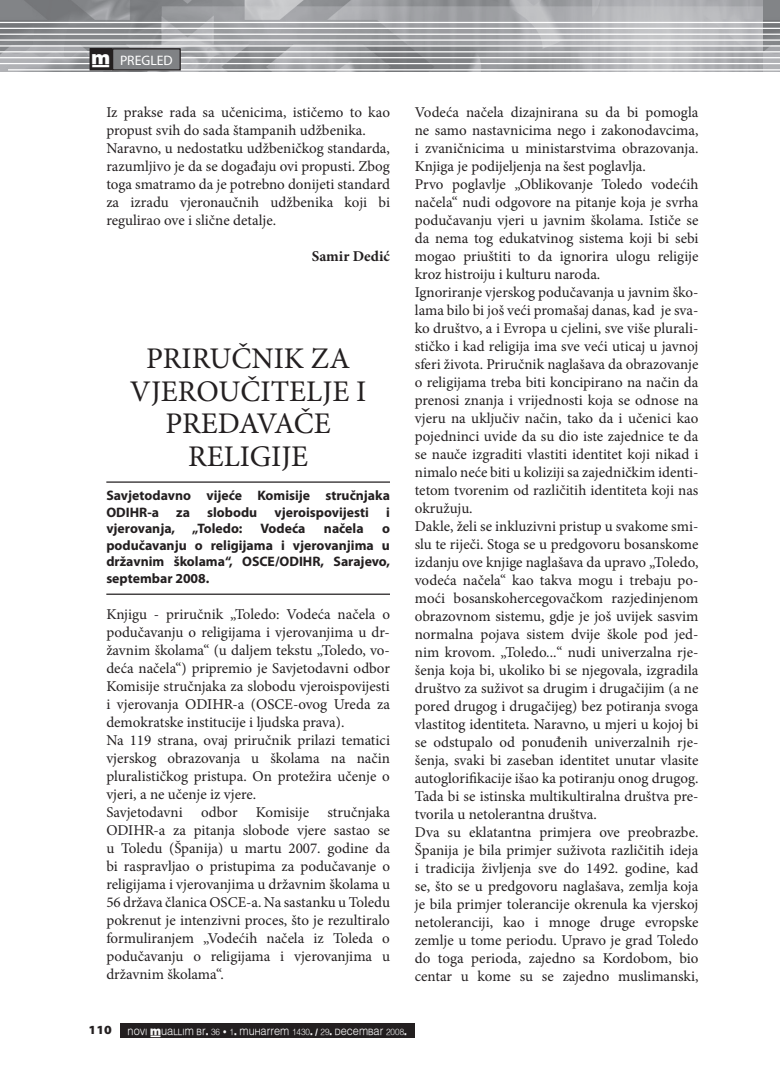
<style>
.page{position:relative;width:780px;height:1088px;background:#fff}
.page>*{position:absolute;margin:0;border:0;box-sizing:border-box;transform-origin:0 0}
.t1{font:30px/32.5px "Minion Pro";color:#231f20;text-align:center}
.t2{font:15px/18px "Minion Pro";color:#231f20}
.t3{font:700 15px "Minion Pro";color:#231f20}
.t4{font:700 13.75px/16.5px "Myriad Pro";color:#231f20;text-align:justify}
.t5{font:13.75px "Myriad Pro";color:#fff}
.t6{font:900 semi-expanded 12.5px "Myriad Pro";color:#231f20}
.t7{font:9px "Muallim";color:#f9f9f9;scale:.91 1}
.s1{font-family:"Muallim"}
</style>
<div class="page">
<img style="left:0;top:0;width:780px;height:72px">
<hr style="left:0;top:22px;width:762px;height:1px;background:#fff">
<hr style="left:0;top:28px;width:762px;height:1px;background:#fff">
<hr style="left:0;top:34px;width:762px;height:1px;background:#fff">
<hr style="left:0;top:39px;width:762px;height:2px;background:#fff">
<hr style="left:0;top:45px;width:762px;height:2px;background:#fff">
<hr style="left:0;top:51px;width:762px;height:1px;background:#fff">
<hr style="left:0;top:57px;width:762px;height:1px;background:#fff">
<hr style="left:0;top:63px;width:762px;height:1px;background:#fff">
<hr style="left:8px;top:69px;width:754px;height:1px;background:#fff">
<div style="left:113px;top:49px;width:67px;height:21px;background:#808285"></div>
<div style="left:112px;top:48px;width:69px;height:23px;border:1px solid #231f20"></div>
<svg style="left:762px;top:22px;width:18px;height:48px"></svg>
<div style="left:90px;top:49px;width:21px;height:21px;background:#231f20"></div>
<div style="left:89px;top:48px;width:23px;height:22px;border:1px solid #231f20"></div>
<div style="left:120px;top:1023px;width:295px;height:15px;background:#231f20"></div>
<hr style="left:106px;top:481px;width:284px;height:2px;background:#231f20">
<hr style="left:106px;top:593px;width:284px;height:2px;background:#231f20">
<p class="t5" style="left:91px;top:51px;width:83px"><span class="s1">†</span> PREGLED</p>
<p class="t2" style="left:106px;top:103px;width:285px">Iz prakse rada sa učenicima, ističemo to kao propust svih do sada štampanih udžbenika.<br>Naravno, u nedostatku udžbeničkog standarda, razumljivo je da se događaju ovi propusti. Zbog toga smatramo da je potrebno donijeti standard za izradu vjeronaučnih udžbenika koji bi regulirao ove i slične detalje.</p>
<p class="t3" style="left:312px;top:246px;width:80px">Samir Dedić</p>
<h1 class="t1" style="left:130px;top:343px;width:238px">PRIRUČNIK ZA<br>VJEROUČITELJE I<br>PREDAVAČE<br>RELIGIJE</h1>
<p class="t4" style="left:106px;top:487px;width:285px">Savjetodavno vijeće Komisije stručnjaka ODIHR-a za slobodu vjeroispovijesti i vjerovanja, „Toledo:</p>
<p class="t4" style="left:260px;top:520px;width:47px">Vodeća</p>
<p class="t4" style="left:324px;top:520px;width:41px">načela</p>
<p class="t4" style="left:106px;top:520px;width:285px;text-indent:276px">o podučavanju o religijama i vjerovanjima u državnim školama“, OSCE/ODIHR, Sarajevo, septembar 2008.</p>
<p class="t2" style="left:106px;top:605px;width:285px">Knjigu - priručnik „Toledo: Vodeća načela o podučavanju o religijama i vjerovanjima u dr&shy;žavnim školama“ (u daljem tekstu „Toledo, vo&shy;deća načela“) pripremio je Savjetodavni odbor Komisije stručnjaka za slobodu vjeroispovijesti i vjerovanja ODIHR-a (OSCE-ovog Ureda za demokratske institucije i ljudska prava).<br>Na 119 strana, ovaj priručnik prilazi tematici vjerskog obrazovanja u školama na način pluralističkog pristupa. On protežira učenje o vjeri, a ne učenje iz vjere.<br>Savjetodavni odbor Komisije stručnjaka ODIHR-a za pitanja slobode vjere sastao se u Toledu (Španija) u martu 2007. godine da bi raspravljao o pristupima za podučavanje o religijama i vjerovanjima u državnim školama u 56 država članica OSCE-a. Na sastanku u Toledu pokrenut je intenzivni proces, što je rezultiralo formuliranjem „Vodećih načela iz Toleda o podučavanju o religijama i vjerovanjima u državnim školama“.</p>
<p class="t2" style="left:415px;top:103px;width:285px">Vodeća načela dizajnirana su da bi pomogla ne samo nastavnicima nego i zakonodavcima, i zvaničnicima u ministarstvima obrazovanja.<br>Knjiga je podijeljenja na šest poglavlja.<br>Prvo poglavlje „Oblikovanje Toledo vodećih načela“ nudi odgovore na pitanje koja je svrha podučavanju vjeri u javnim školama. Ističe se da nema tog edukatvinog sistema koji bi sebi mogao priuštiti to da ignorira ulogu religije kroz histroiju i kulturu naroda.<br>Ignoriranje vjerskog podučavanja u javnim ško&shy;lama bilo bi još veći promašaj danas, kad je sva&shy;ko društvo, a i Evropa u cjelini, sve više plurali&shy;stičko i kad religija ima sve veći uticaj u javnoj sferi života. Priručnik naglašava da obrazovanje o religijama treba biti koncipirano na način da prenosi znanja i vrijednosti koja se odnose na vjeru na uključiv način, tako da i učenici kao pojedninci uvide da su dio iste zajednice te da se nauče izgraditi vlastiti identitet koji nikad i nimalo neće biti u koliziji sa zajedničkim identi&shy;tetom tvorenim od različitih identiteta koji nas okružuju.<br>Dakle, želi se inkluzivni pristup u svakome smi&shy;slu te riječi. Stoga se u predgovoru bosanskome izdanju ove knjige naglašava da upravo „Toledo, vodeća načela“ kao takva mogu i trebaju po&shy;moći bosanskohercegovačkom razjedinjenom obrazovnom sistemu, gdje je još uvijek sasvim normalna pojava sistem dvije škole pod jed&shy;nim krovom. „Toledo...“ nudi univerzalna rje&shy;šenja koja bi, ukoliko bi se njegovala, izgradila društvo za suživot sa drugim i drugačijim (a ne pored drugog i drugačijeg) bez potiranja svoga vlastitog identiteta. Naravno, u mjeri u kojoj bi se odstupalo od ponuđenih univerzalnih rje&shy;šenja, svaki bi zaseban identitet unutar vlasite autoglorifikacije išao ka potiranju onog drugog.<br>Tada bi se istinska multikultiralna društva pre&shy;tvorila u netolerantna društva.<br>Dva su eklatantna primjera ove preobrazbe.<br>Španija je bila primjer suživota različitih ideja i tradicija življenja sve do 1492. godine, kad se, što se u predgovoru naglašava, zemlja koja je bila primjer tolerancije okrenula ka vjerskoj netoleranciji, kao i mnoge druge evropske zemlje u tome periodu. Upravo je grad Toledo do toga perioda, zajedno sa Kordobom, bio centar u kome su se zajedno muslimanski,</p>
<p class="t6" style="left:89px;top:1023px;width:25px">110</p>
<p class="t7" style="left:128px;top:1025px;width:308px">NOVI †UALLIM BR. 36 • 1. MUHARREM 1430. / 29. DECEMBAR 2008.</p>
</div>
